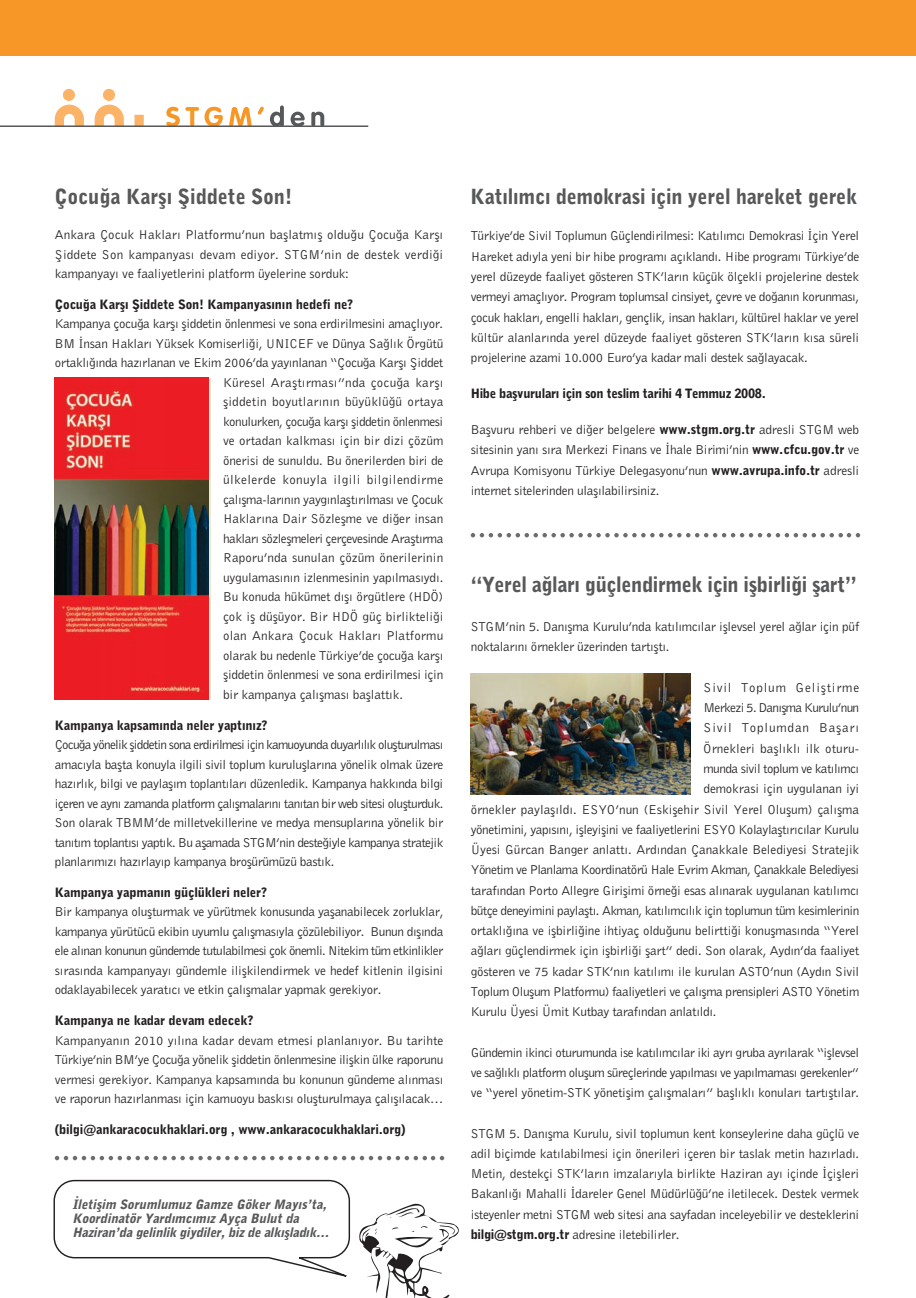
<style>
.page{position:relative;width:916px;height:1298px;background:#fff}
.page>*{position:absolute;margin:0;border:0;box-sizing:border-box;transform-origin:0 0}
.t1{font:900 25.5px "Bell Gothic";letter-spacing:-.005em;color:#57585a;scale:.96 1}
.t2{font:300 15.75px/20.2px "Bell Gothic";letter-spacing:-.015em;color:#231f20;text-align:justify}
.t3{font:900 15.75px "Bell Gothic";letter-spacing:-.01em;color:#231f20}
.t4{font:300 15.75px "Bell Gothic";letter-spacing:-.035em;color:#231f20}
.t5{font:italic 900 15.75px/14.2px "Bell Gothic";color:#57585a}
.t6{font:300 15.75px "Bell Gothic";letter-spacing:.01em;color:#231f20}
.t7{font:300 15.75px "Bell Gothic";letter-spacing:.005em;color:#231f20}
.t8{font:300 15.75px "Bell Gothic";letter-spacing:.05em;color:#231f20}
.t9{font:300 15.75px "Bell Gothic";letter-spacing:.025em;color:#231f20}
.t10{font:300 15.75px "Bell Gothic";letter-spacing:-.045em;color:#231f20}
.s1{font-weight:900}
</style>
<div class="page">
<svg style="left:55px;top:105px;width:89px;height:20px"></svg>
<div style="left:63px;top:89px;width:12px;height:12px;background:#fbb367;border-radius:50%"></div>
<div style="left:103px;top:89px;width:12px;height:12px;background:#fbb367;border-radius:50%"></div>
<svg style="left:166px;top:107px;width:57px;height:18px"></svg>
<svg style="left:229px;top:107px;width:22px;height:18px"></svg>
<svg style="left:258px;top:107px;width:6px;height:8px"></svg>
<svg style="left:270px;top:105px;width:14px;height:20px"></svg>
<svg style="left:290px;top:112px;width:14px;height:13px"></svg>
<svg style="left:311px;top:112px;width:13px;height:13px"></svg>
<hr style="left:0;top:125px;width:368px;height:2px;background:#57585a">
<div style="left:0;top:0;width:915px;height:56px;background:#f79727"></div>
<svg style="left:470px;top:533px;width:390px;height:4px"></svg>
<img style="left:470px;top:674px;width:220px;height:121px">
<svg style="left:359px;top:1203px;width:99px;height:95px"></svg>
<svg style="left:53px;top:1179px;width:298px;height:98px"></svg>
<img style="left:55px;top:378px;width:154px;height:321px">
<svg style="left:55px;top:1156px;width:389px;height:4px"></svg>
<h1 class="t1" style="left:55px;top:189px;width:249px">Çocuğa Karşı Şiddete Son!</h1>
<h1 class="t1" style="left:470px;top:189px;width:404px">Katılımcı demokrasi için yerel hareket gerek</h1>
<p class="t2" style="left:470px;top:225px;width:390px">Türkiye’de Sivil Toplumun Güçlendirilmesi: Katılımcı Demokrasi İçin Yerel Hareket adıyla yeni bir hibe programı açıklandı. Hibe programı Türkiye’de yerel düzeyde faaliyet gösteren STK’ların küçük ölçekli projelerine destek vermeyi amaçlıyor. Program toplumsal cinsiyet, çevre ve doğanın korunması, çocuk hakları, engelli hakları, gençlik, insan hakları, kültürel haklar ve yerel kültür alanlarında yerel düzeyde faaliyet gösteren STK’ların kısa süreli projelerine azami 10.000 Euro’ya kadar mali destek sağlayacak.</p>
<p class="t3" style="left:470px;top:388px;width:297px">Hibe başvuruları için son teslim tarihi 4 Temmuz 2008.</p>
<p class="t2" style="left:470px;top:418px;width:390px">Başvuru rehberi ve diğer belgelere <span class="s1">www.stgm.org.tr</span> adresli STGM web sitesinin yanı sıra Merkezi Finans ve İhale Birimi’nin <span class="s1">www.cfcu.gov.tr</span> ve Avrupa Komisyonu Türkiye Delegasyonu’nun <span class="s1">www.avrupa.info.tr</span> adresli internet sitelerinden ulaşılabilirsiniz.</p>
<p class="t2" style="left:55px;top:224px;width:390px;line-height:19.5px">Ankara Çocuk Hakları Platformu’nun başlatmış olduğu Çocuğa Karşı Şiddete Son kampanyası devam ediyor. STGM’nin de destek verdiği kampanyayı ve faaliyetlerini platform üyelerine sorduk:</p>
<p class="t3" style="left:55px;top:299px;width:300px">Çocuğa Karşı Şiddete Son! Kampanyasının hedefi ne?</p>
<p class="t2" style="left:55px;top:313px;width:390px">Kampanya çocuğa karşı şiddetin önlenmesi ve sona erdirilmesini amaçlıyor.</p>
<p class="t2" style="left:55px;top:332px;width:390px">BM İnsan Hakları Yüksek Komiserliği, UNICEF ve Dünya Sağlık Örgütü</p>
<p class="t2" style="left:55px;top:352px;width:390px">ortaklığında hazırlanan ve Ekim 2006’da yayınlanan “Çocuğa Karşı Şiddet</p>
<p class="t6" style="left:223px;top:372px;width:222px">Küresel Araştırması”nda çocuğa karşı</p>
<p class="t6" style="left:223px;top:392px;width:222px">şiddetin boyutlarının büyüklüğü ortaya</p>
<p class="t2" style="left:223px;top:410px;width:222px">konulurken, çocuğa karşı şiddetin önlenmesi</p>
<p class="t2" style="left:223px;top:430px;width:222px">ve ortadan kalkması için bir dizi çözüm</p>
<p class="t2" style="left:223px;top:449px;width:222px">önerisi de sunuldu. Bu önerilerden biri de</p>
<p class="t9" style="left:223px;top:470px;width:222px">ülkelerde konuyla ilgili bilgilendirme</p>
<p class="t2" style="left:223px;top:488px;width:222px">çalışma-larının yaygınlaştırılması ve Çocuk</p>
<p class="t2" style="left:223px;top:508px;width:222px">Haklarına Dair Sözleşme ve diğer insan</p>
<p class="t2" style="left:223px;top:527px;width:222px">hakları sözleşmeleri çerçevesinde Araştırma</p>
<p class="t7" style="left:223px;top:548px;width:222px">Raporu’nda sunulan çözüm önerilerinin</p>
<p class="t2" style="left:223px;top:566px;width:222px">uygulamasının izlenmesinin yapılmasıydı.</p>
<p class="t2" style="left:223px;top:586px;width:222px">Bu konuda hükümet dışı örgütlere (HDÖ)</p>
<p class="t2" style="left:223px;top:605px;width:222px">çok iş düşüyor. Bir HDÖ güç birlikteliği</p>
<p class="t6" style="left:223px;top:626px;width:222px">olan Ankara Çocuk Hakları Platformu</p>
<p class="t2" style="left:223px;top:644px;width:222px">olarak bu nedenle Türkiye’de çocuğa karşı</p>
<p class="t2" style="left:223px;top:664px;width:222px">şiddetin önlenmesi ve sona erdirilmesi için</p>
<p class="t2" style="left:223px;top:683px;width:181px">bir kampanya çalışması başlattık.</p>
<p class="t3" style="left:55px;top:720px;width:214px">Kampanya kapsamında neler yaptınız?</p>
<p class="t2" style="left:55px;top:734px;width:390px;line-height:19.5px">Çocuğa yönelik şiddetin sona erdirilmesi için kamuoyunda duyarlılık oluşturulması amacıyla başta konuyla ilgili sivil toplum kuruluşlarına yönelik olmak üzere hazırlık, bilgi ve paylaşım toplantıları düzenledik. Kampanya hakkında bilgi içeren ve aynı zamanda platform çalışmalarını tanıtan bir web sitesi oluşturduk.<br>Son olarak TBMM’de milletvekillerine ve medya mensuplarına yönelik bir tanıtım toplantısı yaptık. Bu aşamada STGM’nin desteğiyle kampanya stratejik planlarımızı hazırlayıp kampanya broşürümüzü bastık.</p>
<p class="t3" style="left:55px;top:887px;width:213px">Kampanya yapmanın güçlükleri neler?</p>
<p class="t2" style="left:55px;top:901px;width:390px;line-height:19.5px">Bir kampanya oluşturmak ve yürütmek konusunda yaşanabilecek zorluklar, kampanya yürütücü ekibin uyumlu çalışmasıyla çözülebiliyor. Bunun dışında ele alınan konunun gündemde tutulabilmesi çok önemli. Nitekim tüm etkinlikler sırasında kampanyayı gündemle ilişkilendirmek ve hedef kitlenin ilgisini odaklayabilecek yaratıcı ve etkin çalışmalar yapmak gerekiyor.</p>
<p class="t3" style="left:55px;top:1015px;width:200px">Kampanya ne kadar devam edecek?</p>
<p class="t2" style="left:55px;top:1029px;width:390px;line-height:19.5px">Kampanyanın 2010 yılına kadar devam etmesi planlanıyor. Bu tarihte Türkiye’nin BM’ye Çocuğa yönelik şiddetin önlenmesine ilişkin ülke raporunu vermesi gerekiyor. Kampanya kapsamında bu konunun gündeme alınması ve raporun hazırlanması için kamuoyu baskısı oluşturulmaya çalışılacak…</p>
<p class="t3" style="left:55px;top:1124px;width:352px">(bilgi@ankaracocukhaklari.org , www.ankaracocukhaklari.org)</p>
<h1 class="t1" style="left:470px;top:576px;width:404px">“Yerel ağları güçlendirmek için işbirliği şart”</h1>
<p class="t2" style="left:470px;top:616px;width:390px">STGM’nin 5. Danışma Kurulu’nda katılımcılar işlevsel yerel ağlar için püf noktalarını örnekler üzerinden tartıştı.</p>
<p class="t8" style="left:703px;top:677px;width:157px">Sivil Toplum Geliştirme</p>
<p class="t10" style="left:703px;top:698px;width:157px">Merkezi 5. Danışma Kurulu’nun</p>
<p class="t8" style="left:703px;top:718px;width:157px">Sivil Toplumdan Başarı</p>
<p class="t7" style="left:703px;top:738px;width:157px">Örnekleri başlıklı ilk oturu-</p>
<p class="t4" style="left:703px;top:758px;width:157px">munda sivil toplum ve katılımcı</p>
<p class="t2" style="left:703px;top:778px;width:157px">demokrasi için uygulanan iyi</p>
<p class="t2" style="left:470px;top:798px;width:390px">örnekler paylaşıldı. ESYO’nun (Eskişehir Sivil Yerel Oluşum) çalışma</p>
<p class="t2" style="left:470px;top:818px;width:390px">yönetimini, yapısını, işleyişini ve faaliyetlerini ESYO Kolaylaştırıcılar Kurulu</p>
<p class="t2" style="left:470px;top:838px;width:390px">Üyesi Gürcan Banger anlattı. Ardından Çanakkale Belediyesi Stratejik</p>
<p class="t4" style="left:470px;top:860px;width:390px">Yönetim ve Planlama Koordinatörü Hale Evrim Akman, Çanakkale Belediyesi</p>
<p class="t2" style="left:470px;top:879px;width:390px">tarafından Porto Allegre Girişimi örneği esas alınarak uygulanan katılımcı</p>
<p class="t4" style="left:470px;top:900px;width:390px">bütçe deneyimini paylaştı. Akman, katılımcılık için toplumun tüm kesimlerinin</p>
<p class="t2" style="left:470px;top:919px;width:390px">ortaklığına ve işbirliğine ihtiyaç olduğunu belirttiği konuşmasında “Yerel</p>
<p class="t2" style="left:470px;top:940px;width:390px">ağları güçlendirmek için işbirliği şart” dedi. Son olarak, Aydın’da faaliyet</p>
<p class="t2" style="left:470px;top:960px;width:390px">gösteren ve 75 kadar STK’nın katılımı ile kurulan ASTO’nun (Aydın Sivil</p>
<p class="t2" style="left:470px;top:980px;width:390px">Toplum Oluşum Platformu) faaliyetleri ve çalışma prensipleri ASTO Yönetim</p>
<p class="t2" style="left:470px;top:1000px;width:247px">Kurulu Üyesi Ümit Kutbay tarafından anlatıldı.</p>
<p class="t2" style="left:470px;top:1041px;width:390px">Gündemin ikinci oturumunda ise katılımcılar iki ayrı gruba ayrılarak “işlevsel ve sağlıklı platform oluşum süreçlerinde yapılması ve yapılmaması gerekenler” ve “yerel yönetim-STK yönetişim çalışmaları” başlıklı konuları tartıştılar.</p>
<p class="t2" style="left:470px;top:1122px;width:390px">STGM 5. Danışma Kurulu, sivil toplumun kent konseylerine daha güçlü ve adil biçimde katılabilmesi için önerileri içeren bir taslak metin hazırladı.<br>Metin, destekçi STK’ların imzalarıyla birlikte Haziran ayı içinde İçişleri Bakanlığı Mahalli İdareler Genel Müdürlüğü’ne iletilecek. Destek vermek isteyenler metni STGM web sitesi ana sayfadan inceleyebilir ve desteklerini <span class="s1">bilgi@stgm.org.tr</span> adresine iletebilirler.</p>
<p class="t5" style="left:72px;top:1198px;width:258px">İletişim Sorumlumuz Gamze Göker Mayıs’ta,<br>Koordinatör Yardımcımız Ayça Bulut da<br>Haziran’da gelinlik giydiler, biz de alkışladık…</p>
</div>
